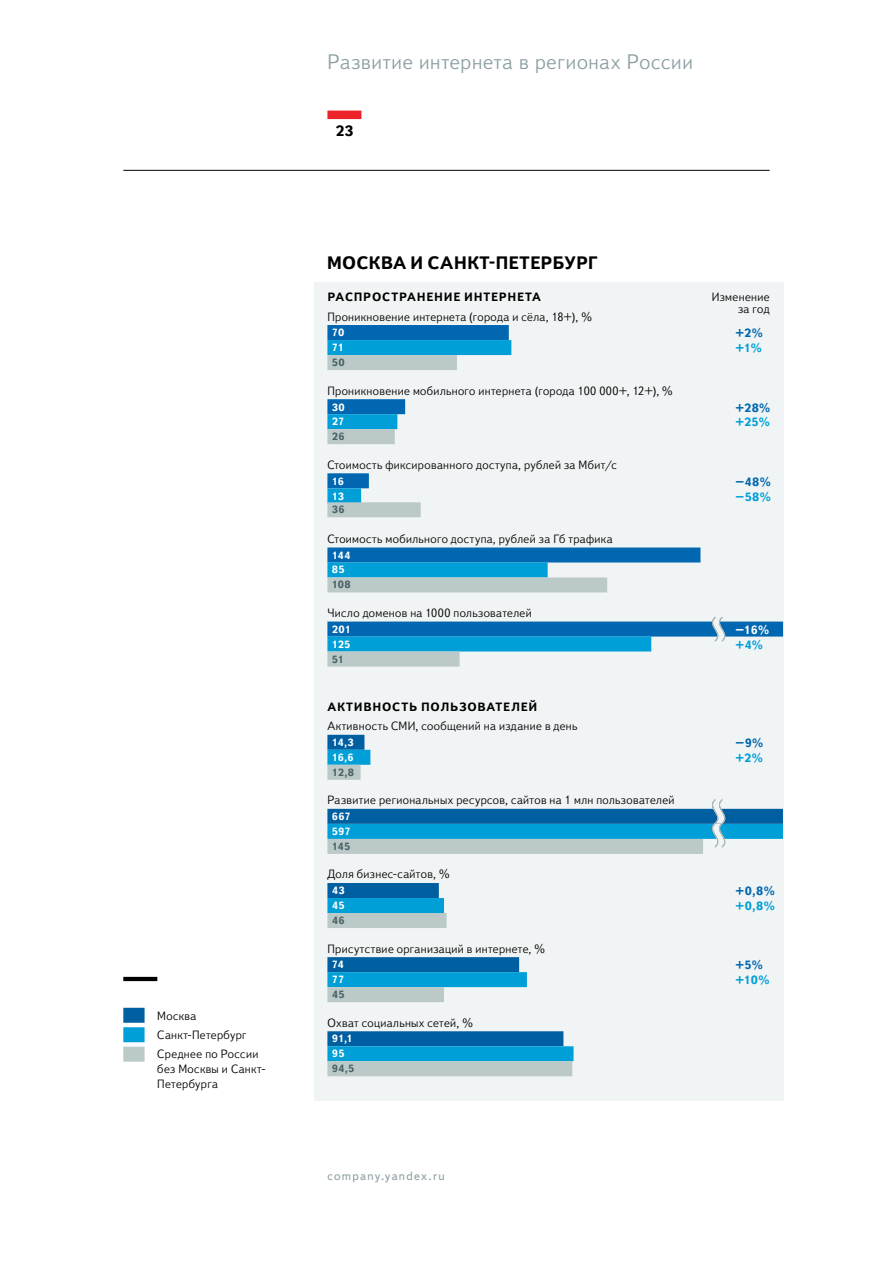
<style>
.page{position:relative;width:893px;height:1263px;background:#fff}
.page>*{position:absolute;margin:0;border:0;box-sizing:border-box;transform-origin:0 0}
.t1{font:300 21px "Textbook New";letter-spacing:.035em;color:#8d9fa3}
.t2{font:700 18px "Textbook New";letter-spacing:.01em;color:#000}
.t3{font:700 15px "Textbook New";color:#000}
.t4{font:300 12px/15px "Textbook New";letter-spacing:.03em;color:#000}
.t5{font:700 12px "Textbook New";letter-spacing:.065em;color:#000}
.t6{font:700 12px "Textbook New";color:#009fd8}
.t7{font:700 12px "Textbook New";color:#0067b0}
.t8{font:12px "Textbook New";letter-spacing:.1em;color:#8d9fa3}
.t9{font:700 12px "Textbook New";color:#fff}
.t10{font:700 10.5px/14.9px "Textbook New";letter-spacing:-.01em;color:#fff}
.t11{font:700 10.5px "Textbook New";letter-spacing:.02em;color:#496266}
</style>
<div class="page">
<div style="left:327px;top:111px;width:34px;height:8px;background:#ec2329"></div>
<hr style="left:123px;top:977px;width:34px;height:4px;background:#000">
<hr style="left:123px;top:170px;width:647px;height:1px;background:#000">
<div style="left:314px;top:282px;width:469px;height:819px;background:#f1f4f4"></div>
<div style="left:327px;top:325px;width:182px;height:15px;background:#0067b0"></div>
<div style="left:327px;top:340px;width:184px;height:15px;background:#009fd8"></div>
<div style="left:327px;top:355px;width:130px;height:15px;background:#bcc9c9"></div>
<div style="left:327px;top:399px;width:78px;height:15px;background:#0067b0"></div>
<div style="left:327px;top:414px;width:70px;height:15px;background:#009fd8"></div>
<div style="left:327px;top:429px;width:68px;height:15px;background:#bcc9c9"></div>
<div style="left:327px;top:473px;width:42px;height:15px;background:#0067b0"></div>
<div style="left:327px;top:488px;width:34px;height:15px;background:#009fd8"></div>
<div style="left:327px;top:547px;width:373px;height:15px;background:#0067b0"></div>
<div style="left:327px;top:562px;width:221px;height:15px;background:#009fd8"></div>
<div style="left:327px;top:577px;width:280px;height:15px;background:#bcc9c9"></div>
<div style="left:327px;top:621px;width:456px;height:15px;background:#0067b0"></div>
<div style="left:327px;top:636px;width:324px;height:15px;background:#009fd8"></div>
<div style="left:327px;top:652px;width:133px;height:15px;background:#bcc9c9"></div>
<div style="left:327px;top:735px;width:37px;height:15px;background:#005fa0"></div>
<div style="left:327px;top:750px;width:43px;height:15px;background:#009fd8"></div>
<div style="left:327px;top:765px;width:34px;height:15px;background:#bcc9c9"></div>
<div style="left:327px;top:957px;width:192px;height:15px;background:#005fa0"></div>
<div style="left:327px;top:972px;width:200px;height:15px;background:#009fd8"></div>
<div style="left:327px;top:987px;width:117px;height:15px;background:#bcc9c9"></div>
<div style="left:327px;top:839px;width:376px;height:15px;background:#bcc9c9"></div>
<div style="left:327px;top:824px;width:456px;height:15px;background:#009fd8"></div>
<div style="left:327px;top:809px;width:456px;height:15px;background:#005fa0"></div>
<div style="left:327px;top:883px;width:112px;height:15px;background:#005fa0"></div>
<div style="left:327px;top:898px;width:117px;height:15px;background:#009fd8"></div>
<div style="left:327px;top:913px;width:120px;height:15px;background:#bcc9c9"></div>
<div style="left:327px;top:1031px;width:236px;height:15px;background:#005fa0"></div>
<div style="left:327px;top:1046px;width:247px;height:15px;background:#009fd8"></div>
<div style="left:327px;top:1061px;width:245px;height:15px;background:#bcc9c9"></div>
<div style="left:123px;top:1008px;width:22px;height:15px;background:#005fa0"></div>
<div style="left:123px;top:1027px;width:22px;height:15px;background:#009fd8"></div>
<div style="left:123px;top:1047px;width:22px;height:15px;background:#bcc9c9"></div>
<svg style="left:706px;top:799px;width:25px;height:49px"></svg>
<svg style="left:706px;top:617px;width:25px;height:25px"></svg>
<div style="left:327px;top:502px;width:94px;height:15px;background:#bcc9c9"></div>
<p class="t4" style="left:157px;top:1006px;width:91px;line-height:19.5px">Москва<br>Санкт-Петербург</p>
<p class="t4" style="left:157px;top:1046px;width:110px">Среднее по России без Москвы и Санкт-<br>Петербурга</p>
<h1 class="t1" style="left:327px;top:49px;width:367px">Развитие интернета в регионах России</h1>
<p class="t3" style="left:335px;top:122px;width:20px">23</p>
<h2 class="t2" style="left:327px;top:252px;width:273px">Москва и Санкт-П етербург</h2>
<p class="t5" style="left:327px;top:289px;width:213px">распространение интернета</p>
<p class="t4" style="left:712px;top:291px;width:59px;line-height:12px;text-align:right">Изменение за год</p>
<p class="t4" style="left:327px;top:309px;width:266px">Проникновение интернета (города и сёла, 18+), %</p>
<p class="t10" style="left:332px;top:325px;width:14px">70<br>71</p>
<p class="t11" style="left:332px;top:356px;width:14px">50</p>
<p class="t7" style="left:736px;top:326px;width:29px">+2%</p>
<p class="t6" style="left:736px;top:340px;width:28px">+1%</p>
<p class="t4" style="left:327px;top:383px;width:347px">Проникновение мобильного интернета (города 100 000+, 12+), %</p>
<p class="t10" style="left:332px;top:399px;width:14px">30<br>27</p>
<p class="t11" style="left:332px;top:430px;width:14px">26</p>
<p class="t4" style="left:327px;top:457px;width:291px">Стоимость фиксированного доступа, рублей за Мбит/с</p>
<p class="t10" style="left:332px;top:474px;width:14px">16<br>13</p>
<p class="t4" style="left:327px;top:531px;width:287px">Стоимость мобильного доступа, рублей за Гб трафика</p>
<p class="t10" style="left:332px;top:548px;width:20px">144<br>85</p>
<p class="t11" style="left:332px;top:578px;width:20px">108</p>
<p class="t4" style="left:327px;top:605px;width:206px">Число доменов на 1000 пользователей</p>
<p class="t10" style="left:332px;top:622px;width:21px">201<br>125</p>
<p class="t11" style="left:332px;top:652px;width:14px">51</p>
<p class="t11" style="left:332px;top:503px;width:14px">36</p>
<p class="t5" style="left:327px;top:699px;width:211px">активность пользователей</p>
<p class="t4" style="left:327px;top:719px;width:252px">Активность СМИ, сообщений на издание в день</p>
<p class="t10" style="left:332px;top:735px;width:23px">14,3<br>16,6</p>
<p class="t11" style="left:332px;top:766px;width:24px">12,8</p>
<p class="t4" style="left:327px;top:793px;width:349px">Развитие региональных ресурсов, сайтов на 1 млн пользователей</p>
<p class="t10" style="left:332px;top:808px;width:20px;line-height:15.6px">667<br>597</p>
<p class="t11" style="left:332px;top:840px;width:20px">145</p>
<p class="t4" style="left:327px;top:867px;width:124px">Доля бизнес-сайтов, %</p>
<p class="t10" style="left:332px;top:882px;width:14px;line-height:15.3px">43<br>45</p>
<p class="t11" style="left:332px;top:914px;width:14px">46</p>
<p class="t4" style="left:327px;top:941px;width:219px">Присутствие организаций в интернете, %</p>
<p class="t10" style="left:332px;top:957px;width:14px;line-height:15.3px">74<br>77</p>
<p class="t11" style="left:332px;top:988px;width:14px">45</p>
<p class="t4" style="left:327px;top:1015px;width:147px">Охват социальных сетей, %</p>
<p class="t10" style="left:332px;top:1031px;width:22px">91,1<br>95</p>
<p class="t11" style="left:332px;top:1062px;width:24px">94,5</p>
<p class="t8" style="left:327px;top:1168px;width:119px">company.yandex.ru</p>
<p class="t7" style="left:736px;top:400px;width:36px">+28%</p>
<p class="t6" style="left:736px;top:415px;width:36px">+25%</p>
<p class="t7" style="left:736px;top:474px;width:37px">−48%</p>
<p class="t6" style="left:736px;top:489px;width:37px">−58%</p>
<p class="t9" style="left:736px;top:622px;width:35px">−16%</p>
<p class="t6" style="left:736px;top:637px;width:29px">+4%</p>
<p class="t7" style="left:736px;top:735px;width:29px">−9%</p>
<p class="t6" style="left:736px;top:750px;width:29px">+2%</p>
<p class="t7" style="left:736px;top:883px;width:41px">+0,8%</p>
<p class="t6" style="left:736px;top:898px;width:41px">+0,8%</p>
<p class="t7" style="left:736px;top:957px;width:29px">+5%</p>
<p class="t6" style="left:736px;top:973px;width:35px">+10%</p>
</div>
